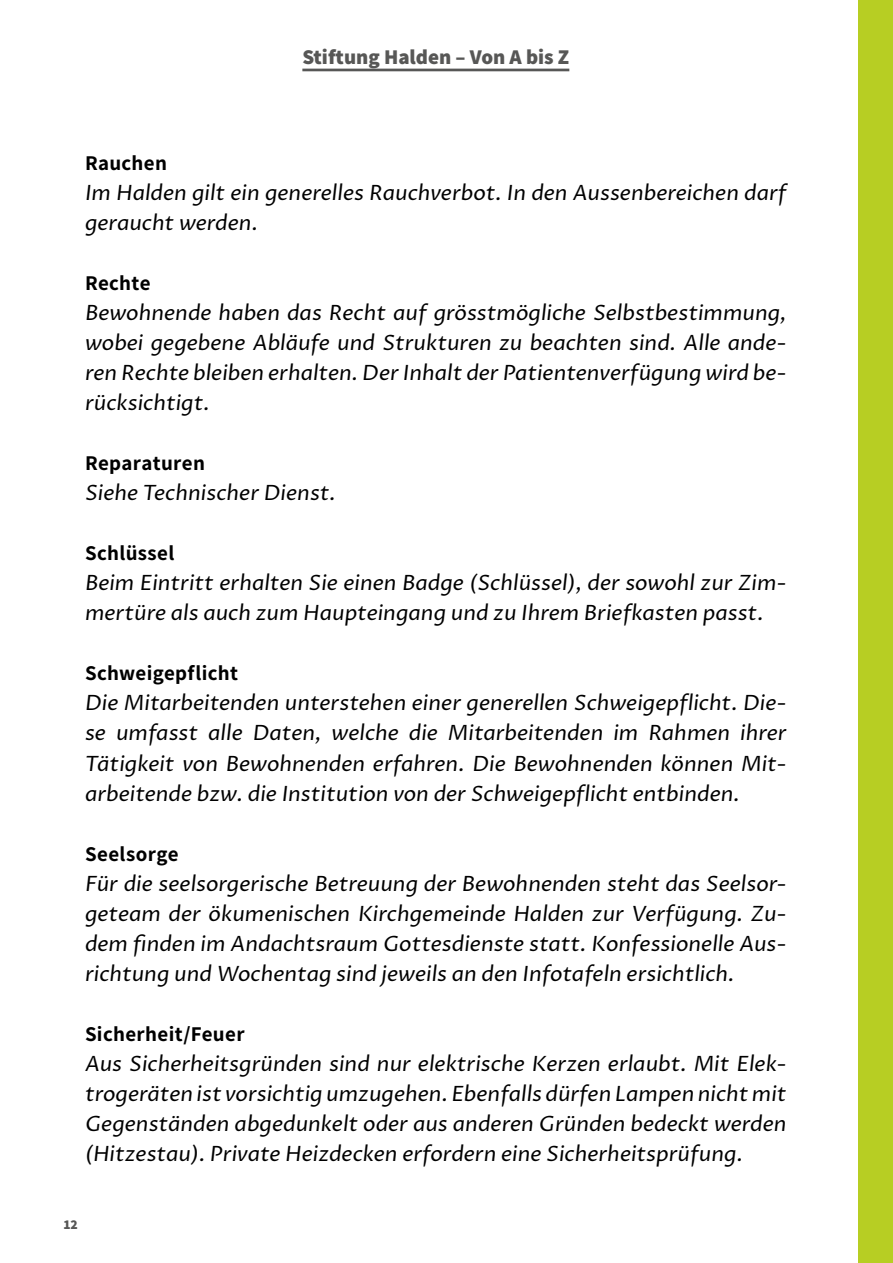
<style>
.page{position:relative;width:893px;height:1263px;background:#fff}
.page>*{position:absolute;margin:0;border:0;box-sizing:border-box;transform-origin:0 0}
.t1{font:italic 21px/30px "Proza Libre";color:#000}
.t2{font:700 21px "Assistant";letter-spacing:.02em;color:#000}
.t3{font:800 21px "Assistant";color:#575756}
.t4{font:800 13.5px "Assistant";color:#575756}
</style>
<div class="page">
<div style="left:859px;top:0;width:34px;height:1263px;background:#b7ce23"></div>
<hr style="left:302px;top:69px;width:267px;height:2px;background:#575756">
<p class="t3" style="left:302px;top:43px;width:268px">Stiftung Halden – Von A bis Z</p>
<p class="t2" style="left:85px;top:149px;width:84px">Rauchen</p>
<p class="t1" style="left:85px;top:178px;width:703px">Im Halden gilt ein generelles Rauchverbot. In den Aussenbereichen darf geraucht werden.</p>
<p class="t2" style="left:85px;top:269px;width:67px">Rechte</p>
<p class="t1" style="left:85px;top:298px;width:703px;text-align:justify">Bewohnende haben das Recht auf grösstmögliche Selbstbestimmung, wobei gegebene Abläufe und Strukturen zu beachten sind. Alle ande&shy;ren Rechte bleiben erhalten. Der Inhalt der Patientenverfügung wird be&shy;rücksichtigt.</p>
<p class="t2" style="left:85px;top:449px;width:121px">Reparaturen</p>
<p class="t1" style="left:85px;top:478px;width:252px">Siehe Technischer Dienst.</p>
<p class="t2" style="left:85px;top:539px;width:91px">Schlüssel</p>
<p class="t1" style="left:85px;top:568px;width:703px">Beim Eintritt erhalten Sie einen Badge (Schlüssel), der sowohl zur Zim&shy;mertüre als auch zum Haupteingang und zu Ihrem Briefkasten passt.</p>
<p class="t2" style="left:85px;top:659px;width:154px">Schweigepflicht</p>
<p class="t1" style="left:85px;top:688px;width:703px;text-align:justify">Die Mitarbeitenden unterstehen einer generellen Schweigepflicht. Die&shy;se umfasst alle Daten, welche die Mitarbeitenden im Rahmen ihrer Tätigkeit von Bewohnenden erfahren. Die Bewohnenden können Mit&shy;arbeitende bzw. die Institution von der Schweigepflicht entbinden.</p>
<p class="t2" style="left:85px;top:839px;width:95px">Seelsorge</p>
<p class="t1" style="left:85px;top:868px;width:703px;text-align:justify">Für die seelsorgerische Betreuung der Bewohnenden steht das Seelsor&shy;geteam der ökumenischen Kirchgemeinde Halden zur Verfügung. Zu&shy;dem finden im Andachtsraum Gottesdienste statt. Konfessionelle Aus&shy;richtung und Wochentag sind jeweils an den Infotafeln ersichtlich.</p>
<p class="t2" style="left:85px;top:1019px;width:161px">Sicherheit/Feuer</p>
<p class="t1" style="left:85px;top:1048px;width:703px">Aus Sicherheitsgründen sind nur elektrische Kerzen erlaubt. Mit Elek&shy;trogeräten ist vorsichtig umzugehen. Ebenfalls dürfen Lampen nicht mit Gegenständen abgedunkelt oder aus anderen Gründen bedeckt werden (Hitzestau). Private Heizdecken erfordern eine Sicherheitsprüfung.</p>
<p class="t4" style="left:64px;top:1215px;width:15px">12</p>
</div>
